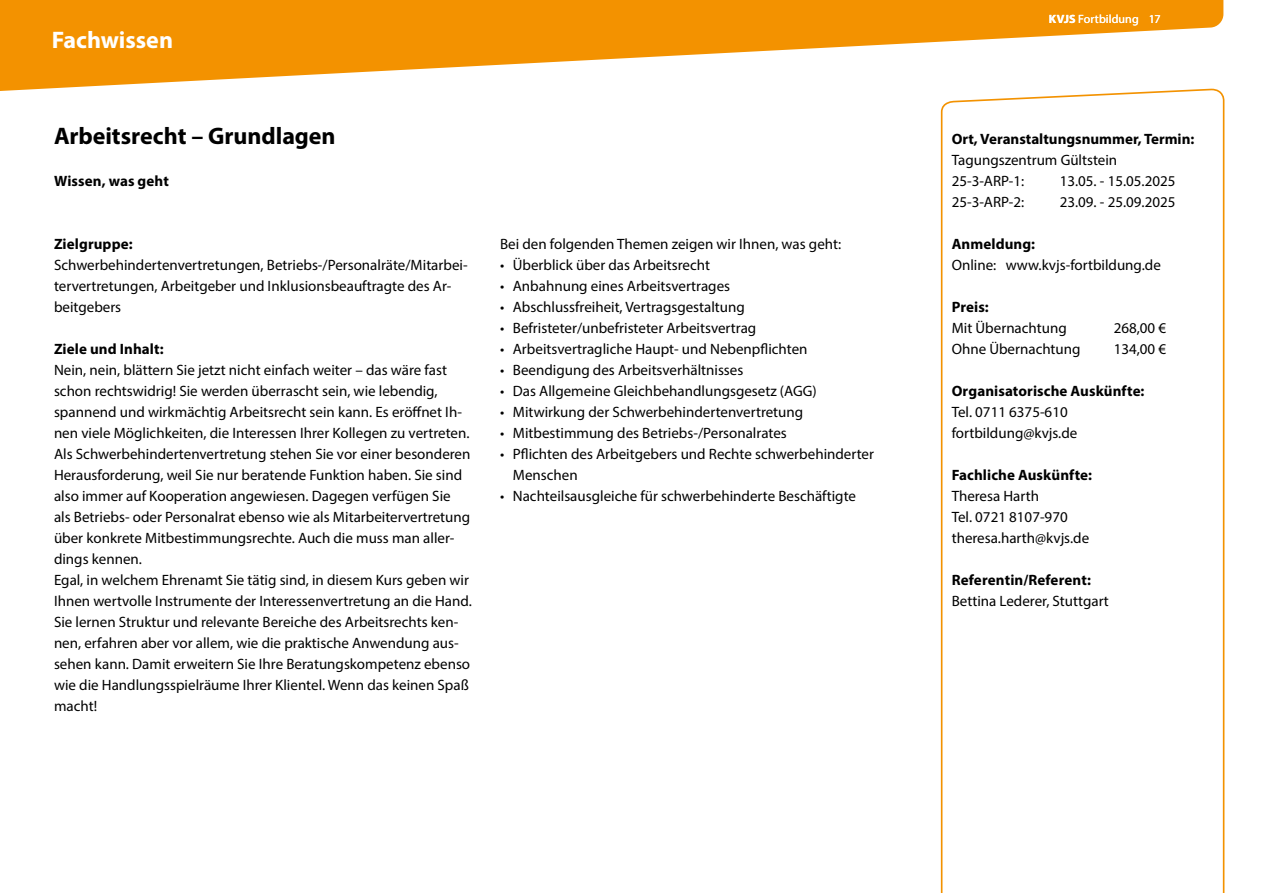
<style>
.page{position:relative;width:1263px;height:893px;background:#fff}
.page>*{position:absolute;margin:0;border:0;box-sizing:border-box;transform-origin:0 0}
.id240{font:700 24px "Myriad Pro";color:#000}
.t1{font:700 24px "Myriad Pro";color:#fff}
.id235{font:15px/21px "Myriad Pro";color:#000}
.id245{font:700 15px "Myriad Pro";letter-spacing:.005em;color:#000}
.id68310{font:700 15px "Myriad Pro";color:#000}
.id48597{font:700 15px "Myriad Pro";letter-spacing:.005em;color:#000}
.t2{font:12px "Myriad Pro";letter-spacing:.005em;color:#fff}
.s1{font-weight:700}
</style>
<div class="page">
<svg style="left:940px;top:92px;width:285px;height:801px"></svg>
<svg style="left:0;top:0;width:1223px;height:92px;fill:#f39200"></svg>
<h1 class="t1" style="left:52px;top:24px;width:123px">Fachwissen</h1>
<h1 class="id240" style="left:54px;top:121px;width:283px">Arbeitsrecht – Grundlagen</h1>
<p class="id48597" style="left:54px;top:171px;width:116px">Wissen, was geht</p>
<h2 class="id245" style="left:54px;top:234px;width:80px">Zielgruppe:</h2>
<p class="id235" style="left:54px;top:255px;width:415px">Schwerbehindertenvertretungen, Betriebs-/Personalräte/Mitarbei&shy;tervertretungen, Arbeitgeber und Inklusionsbeauftragte des Ar&shy;beitgebers</p>
<h2 class="id245" style="left:54px;top:339px;width:111px">Ziele und Inhalt:</h2>
<p class="id235" style="left:54px;top:360px;width:417px">Nein, nein, blättern Sie jetzt nicht einfach weiter – das wäre fast schon rechtswidrig! Sie werden überrascht sein, wie lebendig, spannend und wirkmächtig Arbeitsrecht sein kann. Es eröffnet Ih&shy;nen viele Möglichkeiten, die Interessen Ihrer Kollegen zu vertreten.</p>
<p class="id235" style="left:54px;top:444px;width:418px">Als Schwerbehindertenvertretung stehen Sie vor einer besonderen Herausforderung, weil Sie nur beratende Funktion haben. Sie sind also immer auf Kooperation angewiesen. Dagegen verfügen Sie als Betriebs- oder Personalrat ebenso wie als Mitarbeitervertretung über konkrete Mitbestimmungsrechte. Auch die muss man aller&shy;dings kennen.</p>
<p class="id235" style="left:54px;top:570px;width:419px">Egal, in welchem Ehrenamt Sie tätig sind, in diesem Kurs geben wir Ihnen wertvolle Instrumente der Interessenvertretung an die Hand.<br>Sie lernen Struktur und relevante Bereiche des Arbeitsrechts ken&shy;nen, erfahren aber vor allem, wie die praktische Anwendung aus&shy;sehen kann. Damit erweitern Sie Ihre Beratungskompetenz ebenso wie die Handlungsspielräume Ihrer Klientel. Wenn das keinen Spaß macht!</p>
<p class="id235" style="left:500px;top:234px;width:343px">Bei den folgenden Themen zeigen wir Ihnen, was geht:</p>
<p class="id235" style="left:500px;top:255px;width:211px">• Überblick über das Arbeitsrecht</p>
<p class="id235" style="left:500px;top:276px;width:232px">• Anbahnung eines Arbeitsvertrages</p>
<p class="id235" style="left:500px;top:297px;width:246px">• Abschlussfreiheit, Vertragsgestaltung</p>
<p class="id235" style="left:500px;top:318px;width:258px">• Befristeter/unbefristeter Arbeitsvertrag</p>
<p class="id235" style="left:500px;top:339px;width:309px">• Arbeitsvertragliche Haupt- und Nebenpflichten</p>
<p class="id235" style="left:500px;top:360px;width:245px">• Beendigung des Arbeitsverhältnisses</p>
<p class="id235" style="left:500px;top:381px;width:318px">• Das Allgemeine Gleichbehandlungsgesetz (AGG)</p>
<p class="id235" style="left:500px;top:402px;width:305px">• Mitwirkung der Schwerbehindertenvertretung</p>
<p class="id235" style="left:500px;top:423px;width:288px">• Mitbestimmung des Betriebs-/Personalrates</p>
<p class="id235" style="left:513px;top:444px;width:363px;text-indent:-13px">• Pflichten des Arbeitgebers und Rechte schwerbehinderter<br>Menschen</p>
<p class="id235" style="left:500px;top:486px;width:357px">• Nachteilsausgleiche für schwerbehinderte Beschäftigte</p>
<p class="t2" style="left:1049px;top:12px;width:113px"><span class="s1">KVJS</span> Fortbildung 17</p>
<h2 class="id68310" style="left:952px;top:129px;width:244px">Ort, Veranstaltungsnummer, Termin:</h2>
<p class="id235" style="left:952px;top:150px;width:167px">Tagungszentrum Gültstein<br>25-3-ARP-1:</p>
<p class="id235" style="left:1060px;top:171px;width:117px">13.05. - 15.05.2025</p>
<p class="id235" style="left:952px;top:192px;width:74px">25-3-ARP-2:</p>
<p class="id235" style="left:1060px;top:192px;width:117px">23.09. - 25.09.2025</p>
<h2 class="id245" style="left:952px;top:234px;width:85px">Anmeldung:</h2>
<p class="id235" style="left:952px;top:255px;width:211px">Online: www.kvjs-fortbildung.de</p>
<h2 class="id245" style="left:952px;top:297px;width:39px">Preis:</h2>
<p class="id235" style="left:952px;top:318px;width:117px">Mit Übernachtung</p>
<p class="id235" style="left:1114px;top:318px;width:54px">268,00 €</p>
<p class="id235" style="left:952px;top:339px;width:130px">Ohne Übernachtung</p>
<p class="id235" style="left:1114px;top:339px;width:54px">134,00 €</p>
<h2 class="id245" style="left:952px;top:381px;width:194px">Organisatorische Auskünfte:</h2>
<p class="id235" style="left:952px;top:402px;width:118px">Tel. 0711 6375-610</p>
<p class="id235" style="left:952px;top:423px;width:127px">fortbildung@kvjs.de</p>
<h2 class="id245" style="left:952px;top:465px;width:142px">Fachliche Auskünfte:</h2>
<p class="id235" style="left:952px;top:486px;width:139px">Theresa Harth<br>Tel. 0721 8107-970 theresa.harth@kvjs.de</p>
<h2 class="id245" style="left:952px;top:570px;width:141px">Referentin/Referent:</h2>
<p class="id235" style="left:952px;top:591px;width:159px">Bettina Lederer, Stuttgart</p>
</div>
